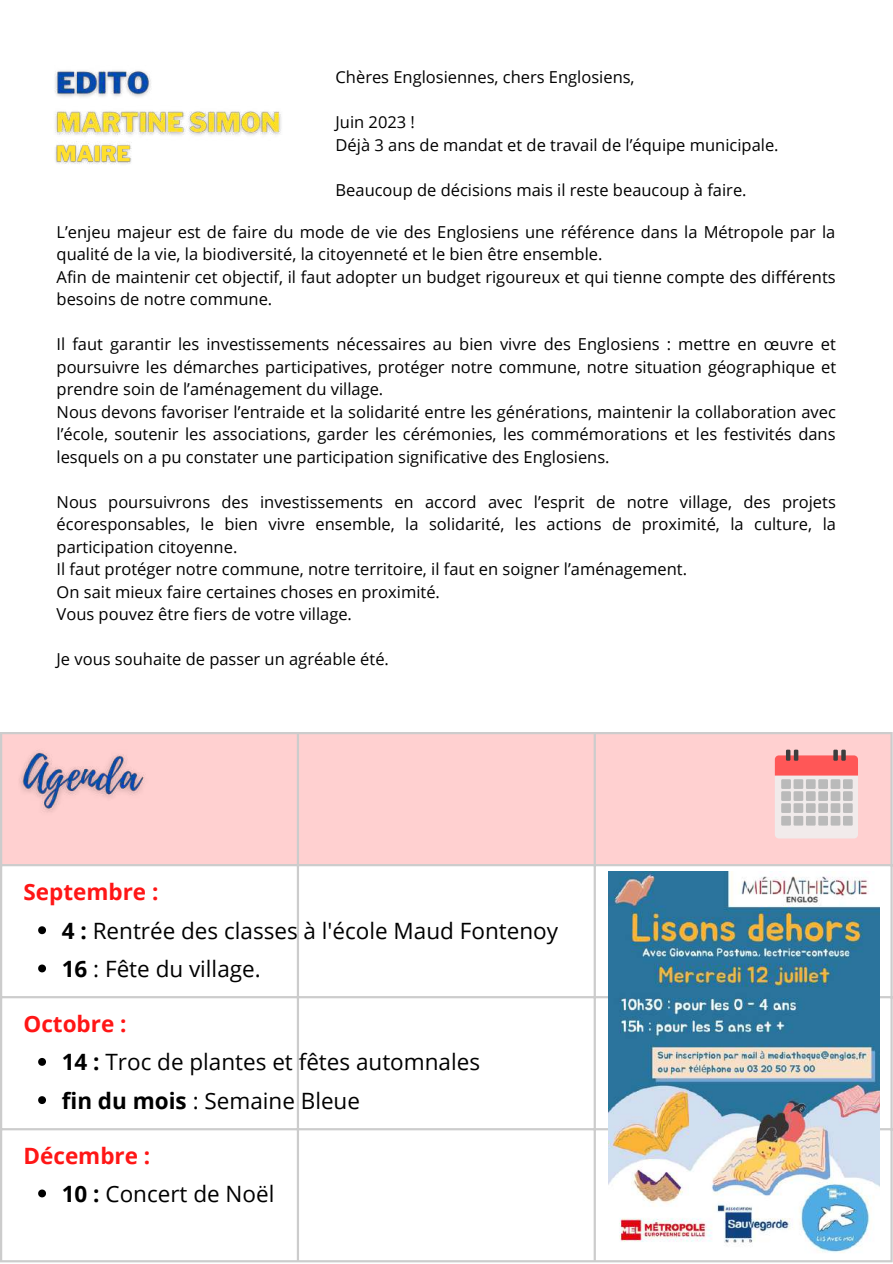
<style>
.page{position:relative;width:893px;height:1264px;background:#fff}
.page>*{position:absolute;margin:0;border:0;box-sizing:border-box;transform-origin:0 0}
.t1{font:22.5px/38.2px "Open Sans";color:#000}
.t2{font:700 22.5px "Open Sans";color:#ff1616}
.t3{font:16.5px/22.5px "Open Sans";color:#000}
.s1{font-weight:700}
</style>
<div class="page">
<div style="left:2px;top:734px;width:888px;height:130px;background:#ffd0d0"></div>
<hr style="left:0;top:734px;width:2px;height:526px;background:#000">
<hr style="left:297px;top:734px;width:2px;height:526px;background:#000">
<hr style="left:593px;top:734px;width:3px;height:526px;background:#000">
<hr style="left:890px;top:734px;width:2px;height:526px;background:#000">
<hr style="left:0;top:732px;width:892px;height:2px;background:#000">
<hr style="left:0;top:864px;width:892px;height:2px;background:#000">
<hr style="left:0;top:996px;width:892px;height:2px;background:#000">
<hr style="left:0;top:1128px;width:892px;height:2px;background:#000">
<hr style="left:0;top:1260px;width:892px;height:2px;background:#000">
<div style="left:774px;top:755px;width:83px;height:83px;background:#f1ebeb;border-radius:4px"></div>
<svg style="left:774px;top:755px;width:83px;height:20px;background:#fb5a5a"></svg>
<div style="left:785px;top:749px;width:5px;height:11px;background:#3d3d3d"></div>
<div style="left:793px;top:749px;width:5px;height:11px;background:#3d3d3d"></div>
<svg style="left:833px;top:749px;width:4px;height:11px"></svg>
<svg style="left:841px;top:749px;width:4px;height:11px"></svg>
<div style="left:781px;top:779px;width:9px;height:10px;background:#bababa"></div>
<div style="left:793px;top:779px;width:10px;height:10px;background:#bababa"></div>
<div style="left:805px;top:779px;width:10px;height:10px;background:#bababa"></div>
<div style="left:818px;top:779px;width:9px;height:10px;background:#bababa"></div>
<div style="left:830px;top:779px;width:10px;height:10px;background:#bababa"></div>
<div style="left:842px;top:779px;width:10px;height:10px;background:#bababa"></div>
<div style="left:781px;top:791px;width:9px;height:10px;background:#bababa"></div>
<div style="left:793px;top:791px;width:10px;height:10px;background:#bababa"></div>
<div style="left:805px;top:791px;width:10px;height:10px;background:#bababa"></div>
<div style="left:818px;top:791px;width:9px;height:10px;background:#bababa"></div>
<div style="left:830px;top:791px;width:10px;height:10px;background:#bababa"></div>
<div style="left:842px;top:791px;width:10px;height:10px;background:#bababa"></div>
<div style="left:781px;top:803px;width:9px;height:10px;background:#bababa"></div>
<div style="left:793px;top:803px;width:10px;height:10px;background:#bababa"></div>
<div style="left:805px;top:803px;width:10px;height:10px;background:#bababa"></div>
<div style="left:818px;top:803px;width:9px;height:10px;background:#bababa"></div>
<div style="left:830px;top:803px;width:10px;height:10px;background:#bababa"></div>
<div style="left:842px;top:803px;width:10px;height:10px;background:#bababa"></div>
<div style="left:781px;top:816px;width:9px;height:9px;background:#bababa"></div>
<div style="left:793px;top:816px;width:10px;height:9px;background:#bababa"></div>
<div style="left:805px;top:816px;width:10px;height:9px;background:#bababa"></div>
<div style="left:818px;top:816px;width:9px;height:9px;background:#bababa"></div>
<div style="left:830px;top:816px;width:10px;height:9px;background:#bababa"></div>
<div style="left:842px;top:816px;width:10px;height:9px;background:#bababa"></div>
<img style="left:608px;top:871px;width:271px;height:382px">
<img style="left:55px;top:146px;width:77px;height:18px">
<img style="left:55px;top:111px;width:226px;height:35px">
<img style="left:12px;top:732px;width:143px;height:91px">
<svg style="left:38px;top:926px;width:8px;height:8px"></svg>
<svg style="left:38px;top:964px;width:8px;height:8px"></svg>
<img style="left:55px;top:70px;width:96px;height:27px">
<svg style="left:38px;top:1058px;width:8px;height:7px"></svg>
<svg style="left:38px;top:1096px;width:8px;height:8px"></svg>
<svg style="left:38px;top:1189px;width:8px;height:8px"></svg>
<p class="t3" style="left:335px;top:66px;width:300px">Chères Englosiennes, chers Englosiens,</p>
<p class="t3" style="left:335px;top:111px;width:444px">Juin 2023 !<br>Déjà 3 ans de mandat et de travail de l’équipe municipale.</p>
<p class="t3" style="left:335px;top:178px;width:412px">Beaucoup de décisions mais il reste beaucoup à faire.</p>
<p class="t3" style="left:57px;top:220px;width:780px">L’enjeu majeur est de faire du mode de vie des Englosiens une référence dans la Métropole par la qualité de la vie, la biodiversité, la citoyenneté et le bien être ensemble.<br>Afin de maintenir cet objectif, il faut adopter un budget rigoureux et qui tienne compte des différents besoins de notre commune.</p>
<p class="t3" style="left:57px;top:333px;width:781px">Il faut garantir les investissements nécessaires au bien vivre des Englosiens : mettre en œuvre et poursuivre les démarches participatives, protéger notre commune, notre situation géographique et prendre soin de l’aménagement du village.<br>Nous devons favoriser l’entraide et la solidarité entre les générations, maintenir la collaboration avec l’école, soutenir les associations, garder les cérémonies, les commémorations et les festivités dans lesquels on a pu constater une participation significative des Englosiens.</p>
<p class="t3" style="left:57px;top:490px;width:780px">Nous poursuivrons des investissements en accord avec l’esprit de notre village, des projets écoresponsables, le bien vivre ensemble, la solidarité, les actions de proximité, la culture, la participation citoyenne.<br>Il faut protéger notre commune, notre territoire, il faut en soigner l’aménagement.<br>On sait mieux faire certaines choses en proximité.<br>Vous pouvez être fiers de votre village.</p>
<p class="t3" style="left:57px;top:647px;width:334px">Je vous souhaite de passer un agréable été.</p>
<h1 class="t2" style="left:24px;top:876px;width:136px">Septembre :</h1>
<h1 class="t1" style="left:62px;top:910px;width:498px"><span class="s1">4 :</span> Rentrée des classes à l'école Maud Fontenoy<br><span class="s1">16</span> : Fête du village.</h1>
<h1 class="t2" style="left:24px;top:1008px;width:105px">Octobre :</h1>
<h1 class="t1" style="left:62px;top:1042px;width:420px"><span class="s1">14 :</span> Troc de plantes et fêtes automnales <span class="s1">fin du mois</span> : Semaine Bleue</h1>
<h1 class="t2" style="left:24px;top:1139px;width:128px">Décembre :</h1>
<h1 class="t1" style="left:62px;top:1173px;width:214px"><span class="s1">10 :</span> Concert de Noël</h1>
</div>
